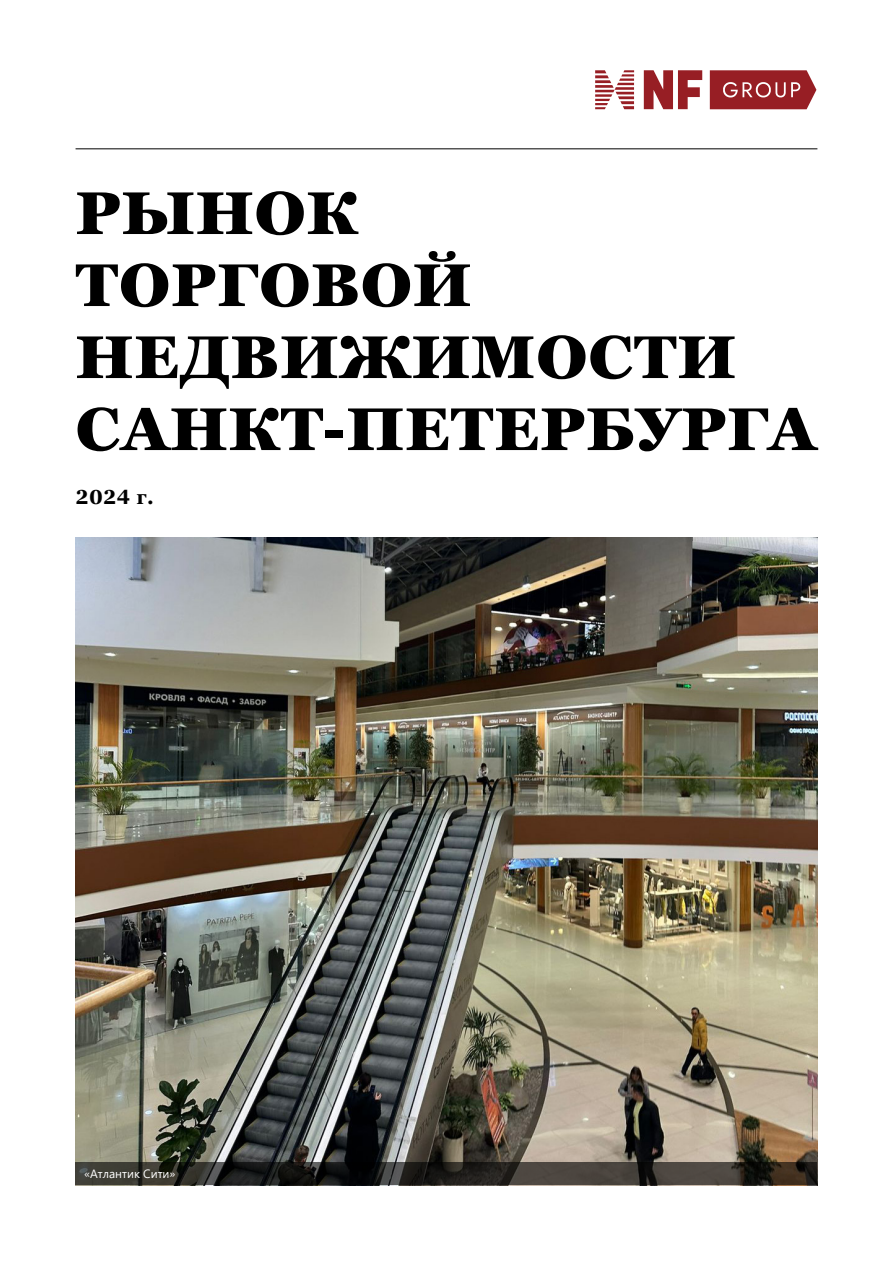
<style>
.page{position:relative;width:893px;height:1263px;background:#fff}
.page>*{position:absolute;margin:0;border:0;box-sizing:border-box;transform-origin:0 0}
.t1{font:900 60px/72px "Georgia Pro";letter-spacing:.015em;color:#000}
.t2{font:700 20.25px "Georgia Pro";color:#000}
.t3{font:12px "Segoe UI";color:#fff}
</style>
<div class="page">
<hr style="left:76px;top:148px;width:741px;height:1px;background:#000">
<img style="left:76px;top:538px;width:741px;height:624px">
<svg style="left:644px;top:70px;width:58px;height:39px"></svg>
<svg style="left:595px;top:70px;width:39px;height:39px"></svg>
<svg style="left:710px;top:70px;width:106px;height:39px"></svg>
<svg style="left:76px;top:1162px;width:741px;height:23px"></svg>
<p class="t1" style="left:76px;top:180px;width:742px">РЫНОК<br>ТОРГОВОЙ<br>НЕДВИЖИМОСТИ<br>САНКТ-ПЕТЕРБУРГА</p>
<p class="t2" style="left:76px;top:485px;width:80px">2024 г.</p>
<p class="t3" style="left:84px;top:1163px;width:93px">«Атлантик Сити»</p>
</div>
